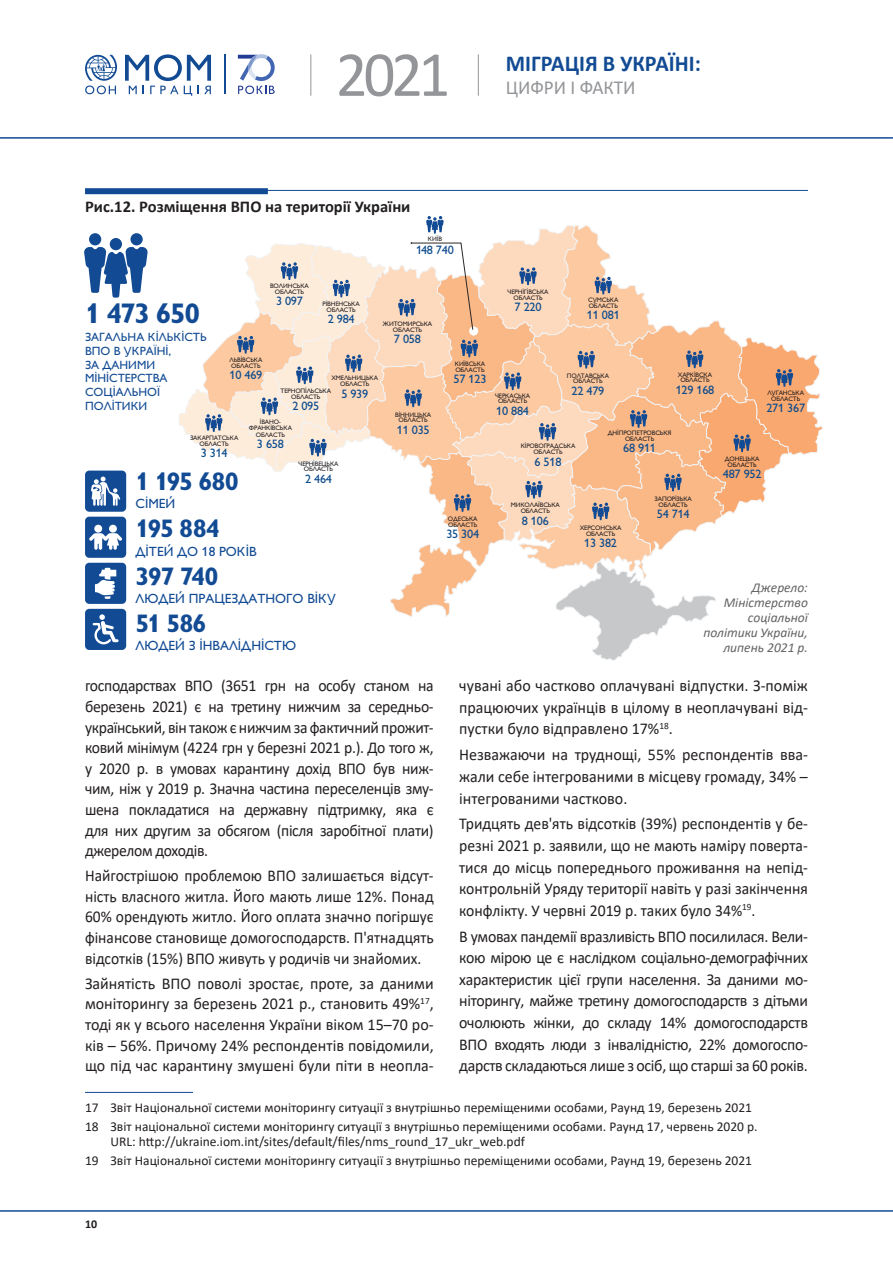
<style>
.page{position:relative;width:893px;height:1263px;background:#fff}
.page>*{position:absolute;margin:0;border:0;box-sizing:border-box;transform-origin:0 0}
.t1{font:64.8px "Calibri";color:#939598}
.t2{font:700 28.5px "Gill Sans C";letter-spacing:-.055em;color:#124b94}
.t3{font:700 25.5px "Gill Sans C";letter-spacing:-.05em;color:#124b94}
.t4{font:700 22.8px "Calibri";color:#124b94}
.t5{font:19.8px "Calibri";color:#939598}
.mail_text{font:16.5px/20.7px "Calibri";color:#231f20;text-align:justify;scale:.95 1}
.mail_text-2{font:16.5px/20.7px "Calibri";color:#231f20;text-align:justify}
.mail_text-3{font:16.5px/21.6px "Calibri";color:#231f20;text-align:justify;scale:.96 1}
.mail_text-4{font:16.5px/20.7px "Calibri";color:#231f20;text-align:justify;scale:.94 1}
.Figure2{font:700 16.5px "Calibri";color:#231f20}
.Сноска{font:13.5px/15px "Calibri";color:#231f20}
.Figure3{font:italic 13.5px/15px "Calibri";color:#636366;text-align:right}
.t6{font:13.35px "Gill Sans C";color:#124b94}
.t7{font:12.3px "Gill Sans C";letter-spacing:-.02em;color:#0d4c8d}
.t8{font:12px/13.6px "Gill Sans C";color:#124b94}
.t9{font:700 12px "Calibri";color:#231f20}
.t10{font:6.6px/5.7px "Gill Sans C";letter-spacing:-.02em;color:#231f20;text-align:center}
</style>
<div class="page">
<hr style="left:0;top:1210px;width:893px;height:2px;background:#124b94">
<hr style="left:0;top:137px;width:893px;height:2px;background:#124b94">
<hr style="left:310px;top:54px;width:1px;height:42px;background:#939598">
<hr style="left:478px;top:54px;width:1px;height:42px;background:#939598">
<svg style="left:238px;top:54px;width:37px;height:40px"></svg>
<hr style="left:224px;top:54px;width:2px;height:40px;background:#124b94">
<svg style="left:85px;top:55px;width:32px;height:39px"></svg>
<svg style="left:125px;top:54px;width:86px;height:42px"></svg>
<hr style="left:85px;top:1092px;width:108px;height:1px;background:#124b94">
<hr style="left:85px;top:190px;width:723px;height:1px;background:#124b94">
<div style="left:85px;top:188px;width:183px;height:6px;background:#124b94"></div>
<svg style="left:84px;top:233px;width:64px;height:65px"></svg>
<svg style="left:179px;top:216px;width:644px;height:445px"></svg>
<div style="left:85px;top:471px;width:41px;height:41px;background:#124b94;border-radius:4px"></div>
<svg style="left:91px;top:477px;width:29px;height:29px"></svg>
<div style="left:85px;top:517px;width:41px;height:41px;background:#124b94;border-radius:4px"></div>
<div style="left:94px;top:525px;width:8px;height:8px;background:#fff;border-radius:50%"></div>
<div style="left:109px;top:525px;width:8px;height:8px;background:#fff;border-radius:50%"></div>
<svg style="left:89px;top:533px;width:33px;height:17px"></svg>
<div style="left:85px;top:563px;width:41px;height:41px;background:#124b94;border-radius:4px"></div>
<svg style="left:95px;top:568px;width:21px;height:31px"></svg>
<div style="left:85px;top:609px;width:41px;height:41px;background:#124b94;border-radius:4px"></div>
<svg style="left:93px;top:614px;width:26px;height:30px"></svg>
<h1 class="t1" style="left:336px;top:29px;width:116px">2021</h1>
<h3 class="t4" style="left:506px;top:47px;width:197px">МІГРАЦІЯ В УКРАЇНІ:</h3>
<p class="t5" style="left:506px;top:74px;width:131px">ЦИФРИ І ФАКТИ</p>
<p class="Figure2" style="left:85px;top:195px;width:327px">Рис.12. Розміщення ВПО на території України</p>
<p class="t10" style="left:428px;top:236px;width:16px">КИЇВ</p>
<p class="t7" style="left:416px;top:243px;width:39px">148 740</p>
<p class="t10" style="left:270px;top:283px;width:40px">ВОЛИНСЬКА<br>ОБЛАСТЬ</p>
<p class="t7" style="left:276px;top:294px;width:28px">3 097</p>
<p class="t10" style="left:323px;top:301px;width:39px">РІВНЕНСЬКА<br>ОБЛАСТЬ</p>
<p class="t7" style="left:328px;top:312px;width:28px">2 984</p>
<p class="t2" style="left:85px;top:298px;width:117px">1 473 650</p>
<p class="t8" style="left:85px;top:330px;width:123px">ЗАГАЛЬНА КІЛЬКІСТЬ<br>ВПО В УКРАЇНІ,<br>ЗА ДАНИМИ<br>МІНІСТЕРСТВА<br>СОЦІАЛЬНОЇ<br>ПОЛІТИКИ</p>
<p class="t10" style="left:383px;top:321px;width:51px">ЖИТОМИРСЬКА<br>ОБЛАСТЬ</p>
<p class="t7" style="left:394px;top:332px;width:28px">7 058</p>
<p class="t10" style="left:229px;top:357px;width:34px;text-align:left">ЛЬВІВСЬКА<br>ОБЛАСТЬ</p>
<p class="t7" style="left:230px;top:368px;width:34px">10 469</p>
<p class="t10" style="left:331px;top:375px;width:48px">ХМЕЛЬНИЦЬКА<br>ОБЛАСТЬ</p>
<p class="t7" style="left:341px;top:386px;width:28px">5 939</p>
<p class="t10" style="left:281px;top:388px;width:52px">ТЕРНОПІЛЬСЬКА<br>ОБЛАСТЬ</p>
<p class="t7" style="left:292px;top:399px;width:28px">2 095</p>
<p class="t10" style="left:395px;top:412px;width:38px">ВІННИЦЬКА<br>ОБЛАСТЬ</p>
<p class="t7" style="left:397px;top:423px;width:34px">11 035</p>
<p class="t10" style="left:249px;top:418px;width:45px;line-height:6.4px">ІВАНО-<br>ФРАНКІВСЬКА<br>ОБЛАСТЬ</p>
<p class="t7" style="left:257px;top:437px;width:28px">3 658</p>
<p class="t10" style="left:190px;top:435px;width:50px">ЗАКАРПАТСЬКА<br>ОБЛАСТЬ</p>
<p class="t7" style="left:201px;top:446px;width:28px">3 314</p>
<p class="t10" style="left:298px;top:460px;width:42px">ЧЕРНІВЕЦЬКА<br>ОБЛАСТЬ</p>
<p class="t7" style="left:305px;top:472px;width:28px">2 464</p>
<p class="t3" style="left:136px;top:467px;width:105px">1 195 680</p>
<p class="t6" style="left:136px;top:496px;width:41px">СІМЕЙ</p>
<p class="t3" style="left:136px;top:514px;width:86px">195 884</p>
<p class="t6" style="left:136px;top:543px;width:123px">ДІТЕЙ ДО 18 РОКІВ</p>
<p class="t3" style="left:136px;top:562px;width:85px">397 740</p>
<p class="t6" style="left:136px;top:591px;width:202px">ЛЮДЕЙ ПРАЦЕЗДАТНОГО ВІКУ</p>
<p class="t3" style="left:136px;top:609px;width:73px">51 586</p>
<p class="t6" style="left:136px;top:638px;width:162px">ЛЮДЕЙ З ІНВАЛІДНІСТЮ</p>
<p class="t10" style="left:508px;top:289px;width:42px">ЧЕРНІГІВСЬКА<br>ОБЛАСТЬ</p>
<p class="t7" style="left:515px;top:300px;width:28px">7 220</p>
<p class="t10" style="left:588px;top:297px;width:32px;text-align:left">СУМСЬКА<br>ОБЛАСТЬ</p>
<p class="t7" style="left:587px;top:308px;width:34px">11 081</p>
<p class="t10" style="left:455px;top:361px;width:32px;text-align:left">КИЇВСЬКА<br>ОБЛАСТЬ</p>
<p class="t7" style="left:454px;top:372px;width:34px">57 123</p>
<p class="t10" style="left:448px;top:516px;width:31px;text-align:left">ОДЕСЬКА<br>ОБЛАСТЬ</p>
<p class="t7" style="left:446px;top:527px;width:34px">35 304</p>
<p class="t10" style="left:495px;top:392px;width:37px">ЧЕРКАСЬКА<br>ОБЛАСТЬ</p>
<p class="t7" style="left:496px;top:404px;width:34px">10 884</p>
<p class="t10" style="left:567px;top:372px;width:44px">ПОЛТАВСЬКА<br>ОБЛАСТЬ</p>
<p class="t7" style="left:572px;top:384px;width:34px">22 479</p>
<p class="t10" style="left:678px;top:372px;width:36px">ХАРКІВСКА<br>ОБЛАСТЬ</p>
<p class="t7" style="left:676px;top:383px;width:40px">129 168</p>
<p class="t10" style="left:521px;top:443px;width:56px">КІРОВОГРАДСЬКА<br>ОБЛАСТЬ</p>
<p class="t7" style="left:535px;top:454px;width:28px">6 518</p>
<p class="t10" style="left:608px;top:430px;width:65px">ДНІПРОПЕТРОВСЬКЯ<br>ОБЛАСТЬ</p>
<p class="t7" style="left:623px;top:441px;width:34px">68 911</p>
<p class="t10" style="left:511px;top:502px;width:51px">МИКОЛАЇВСЬКА<br>ОБЛАСТЬ</p>
<p class="t7" style="left:522px;top:513px;width:28px">8 106</p>
<p class="t10" style="left:580px;top:525px;width:43px">ХЕРСОНСЬКА<br>ОБЛАСТЬ</p>
<p class="t7" style="left:584px;top:536px;width:34px">13 382</p>
<p class="t10" style="left:655px;top:496px;width:39px">ЗАПОРІЗЬКА<br>ОБЛАСТЬ</p>
<p class="t7" style="left:657px;top:507px;width:34px">54 714</p>
<p class="t10" style="left:767px;top:390px;width:38px">ЛУГАНСЬКА<br>ОБЛАСТЬ</p>
<p class="t7" style="left:766px;top:401px;width:40px">271 367</p>
<p class="t10" style="left:725px;top:456px;width:36px">ДОНЕЦЬКА<br>ОБЛАСТЬ</p>
<p class="t7" style="left:723px;top:467px;width:40px">487 952</p>
<p class="Figure3" style="left:703px;top:580px;width:106px">Джерело:<br>Міністерство соціальної політики України, липень 2021 р.</p>
<p class="mail_text" style="left:85px;top:675px;width:369px">господарствах ВПО (3651 грн на особу станом на березень 2021) є на третину нижчим за середньо&shy;український, він також є нижчим за фактичний прожит&shy;ковий мінімум (4224 грн у березні 2021 р.). До того ж, у 2020 р. в умовах карантину дохід ВПО був ниж&shy;чим, ніж у 2019 р. Значна частина переселенців зму&shy;шена покладатися на державну підтримку, яка є для них другим за обсягом (після заробітної плати) джерелом доходів.</p>
<p class="mail_text-4" style="left:85px;top:865px;width:372px">Найгострішою проблемою ВПО залишається відсут&shy;ність власного житла. Його мають лише 12%. Понад 60% орендують житло. Його оплата значно погіршує фінансове становище домогосподарств. П'ятнадцять відсотків (15%) ВПО живуть у родичів чи знайомих.</p>
<p class="mail_text-2" style="left:85px;top:972px;width:350px">Зайнятість ВПО поволі зростає, проте, за даними моніторингу за березень 2021 р., становить 49%<sup>17</sup>, тоді як у всього населення України віком 15–70 ро&shy;ків – 56%. Причому 24% респондентів повідомили, що під час карантину змушені були піти в неопла-</p>
<p class="Сноска" style="left:85px;top:1099px;width:669px">17 Звіт Національної системи моніторингу ситуації з внутрішньо переміщеними особами, Раунд 19, березень 2021</p>
<p class="Сноска" style="left:111px;top:1118px;width:649px;text-indent:-26px">18 Звіт національної системи моніторингу ситуації з внутрішньо переміщеними особами. Раунд 17, червень 2020 р.<br>URL: http://ukraine.iom.int/sites/default/files/nms_round_17_ukr_web.pdf</p>
<p class="Сноска" style="left:85px;top:1153px;width:669px">19 Звіт Національної системи моніторингу ситуації з внутрішньо переміщеними особами, Раунд 19, березень 2021</p>
<p class="mail_text-2" style="left:459px;top:675px;width:350px;line-height:21.6px">чувані або частково оплачувані відпустки. З-поміж працюючих українців в цілому в неоплачувані від&shy;пустки було відправлено 17%<sup>18</sup>.</p>
<p class="mail_text-2" style="left:459px;top:744px;width:350px;line-height:21.6px">Незважаючи на труднощі, 55% респондентів вва&shy;жали себе інтегрованими в місцеву громаду, 34% – інтегрованими частково.</p>
<p class="mail_text" style="left:459px;top:813px;width:369px;line-height:21.6px">Тридцять дев'ять відсотків (39%) респондентів у бе&shy;резні 2021 р. заявили, що не мають наміру поверта&shy;тися до місць попереднього проживання на непід&shy;контрольній Уряду території навіть у разі закінчення конфлікту. У червні 2019 р. таких було 34%<sup>19</sup>.</p>
<p class="mail_text-3" style="left:459px;top:925px;width:365px">В умовах пандемії вразливість ВПО посилилася. Вели&shy;кою мірою це є наслідком соціально-демографічних характеристик цієї групи населення. За даними мо&shy;ніторингу, майже третину домогосподарств з дітьми очолюють жінки, до складу 14% домогосподарств ВПО входять люди з інвалідністю, 22% домогоспо&shy;дарств складаються лише з осіб, що старші за 60 років.</p>
<p class="t9" style="left:85px;top:1215px;width:14px">10</p>
</div>
